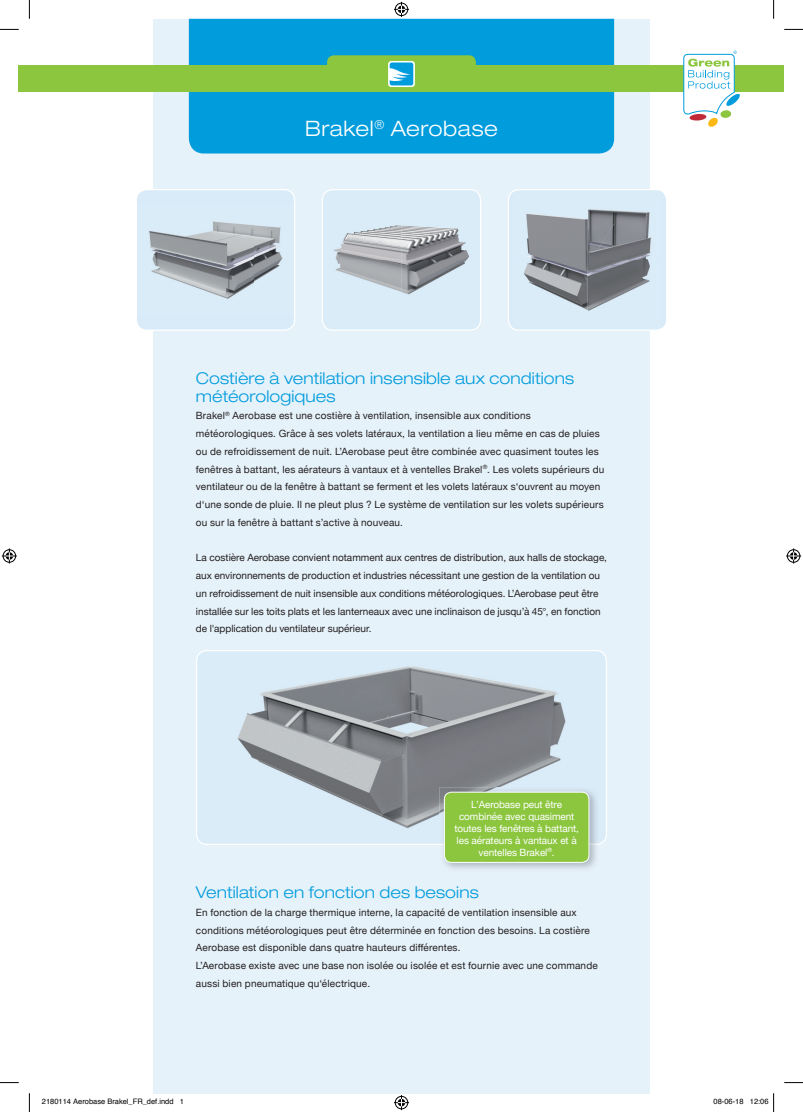
<style>
.page{position:relative;width:803px;height:1112px;background:#fff}
.page>*{position:absolute;margin:0;border:0;box-sizing:border-box;transform-origin:0 0}
.t1{font:300 expanded 21.25px "Helvetica Neue";letter-spacing:.025em;color:#fff}
.t2{font:300 expanded 16.25px/17.8px "Helvetica Neue";letter-spacing:.005em;color:#019cdc}
.t3{font:10px/17.8px "Helvetica Neue";letter-spacing:.015em;color:#231f20}
.t4{font:10px/12px "Helvetica Neue";letter-spacing:-.01em;color:#fff;text-align:center}
.t5{font:7.5px "Helvetica";color:#000}
</style>
<div class="page">
<div style="left:153px;top:19px;width:496px;height:1073px;background:#e6f2fa"></div>
<div style="left:189px;top:19px;width:425px;height:134px;background:#019cdc"></div>
<div style="left:19px;top:66px;width:765px;height:26px;background:#8bc63e"></div>
<svg style="left:683px;top:51px;width:57px;height:76px"></svg>
<div style="left:388px;top:61px;width:27px;height:26px;background:#fff;border-radius:3px"></div>
<svg style="left:327px;top:55px;width:149px;height:31px"></svg>
<svg style="left:196px;top:650px;width:411px;height:194px;fill:#d9ebf7"></svg>
<img style="left:439px;top:787px;width:160px;height:82px">
<img style="left:439px;top:843px;width:160px;height:1px">
<div style="left:444px;top:792px;width:145px;height:70px;background:#8bc63e;border-radius:7px"></div>
<div style="left:444px;top:791px;width:145px;height:71px;border:1px solid #fff;border-radius:7px"></div>
<img style="left:324px;top:191px;width:155px;height:138px">
<div style="left:322px;top:189px;width:159px;height:142px;border:1px solid #fff;border-radius:11px"></div>
<div style="left:508px;top:189px;width:159px;height:141px;background:#d9ebf8;border-radius:11px"></div>
<img style="left:512px;top:191px;width:150px;height:138px">
<div style="left:508px;top:189px;width:159px;height:142px;border:1px solid #fff;border-radius:11px"></div>
<div style="left:136px;top:189px;width:159px;height:141px;background:#d9ebf8;border-radius:11px"></div>
<img style="left:149px;top:221px;width:134px;height:78px">
<div style="left:136px;top:189px;width:159px;height:142px;border:1px solid #fff;border-radius:11px"></div>
<svg style="left:0;top:29px;width:19px;height:1px"></svg>
<svg style="left:784px;top:29px;width:19px;height:1px"></svg>
<svg style="left:0;top:1082px;width:19px;height:1px"></svg>
<svg style="left:784px;top:1082px;width:19px;height:1px"></svg>
<svg style="left:29px;top:0;width:1px;height:19px"></svg>
<svg style="left:29px;top:1093px;width:1px;height:18px"></svg>
<svg style="left:773px;top:0;width:1px;height:19px"></svg>
<svg style="left:394px;top:2px;width:15px;height:15px"></svg>
<svg style="left:394px;top:1095px;width:15px;height:14px"></svg>
<svg style="left:2px;top:548px;width:15px;height:15px"></svg>
<svg style="left:786px;top:548px;width:15px;height:15px"></svg>
<svg style="left:773px;top:1093px;width:1px;height:18px"></svg>
<h1 class="t1" style="left:305px;top:115px;width:194px">Brakel<sup>®</sup> Aerobase</h1>
<h2 class="t2" style="left:196px;top:369px;width:380px">Costière à ventilation insensible aux conditions météorologiques</h2>
<p class="t3" style="left:196px;top:407px;width:410px">Brakel<sup>®</sup> Aerobase est une costière à ventilation, insensible aux conditions météorologiques. Grâce à ses volets latéraux, la ventilation a lieu même en cas de pluies ou de refroidissement de nuit. L’Aerobase peut être combinée avec quasiment toutes les fenêtres à battant, les aérateurs à vantaux et à ventelles Brakel<sup>®</sup>. Les volets supérieurs du ventilateur ou de la fenêtre à battant se ferment et les volets latéraux s‘ouvrent au moyen d‘une sonde de pluie. Il ne pleut plus ? Le système de ventilation sur les volets supérieurs ou sur la fenêtre à battant s’active à nouveau.</p>
<p class="t3" style="left:196px;top:549px;width:413px">La costière Aerobase convient notamment aux centres de distribution, aux halls de stockage, aux environnements de production et industries nécessitant une gestion de la ventilation ou un refroidissement de nuit insensible aux conditions météorologiques. L’Aerobase peut être installée sur les toits plats et les lanterneaux avec une inclinaison de jusqu’à 45°, en fonction de l'application du ventilateur supérieur.</p>
<p class="t4" style="left:454px;top:798px;width:126px">L’Aerobase peut être combinée avec quasiment toutes les fenêtres à battant, les aérateurs à vantaux et à ventelles Brakel<sup>®</sup>.</p>
<h2 class="t2" style="left:196px;top:883px;width:284px">Ventilation en fonction des besoins</h2>
<p class="t3" style="left:196px;top:903px;width:403px">En fonction de la charge thermique interne, la capacité de ventilation insensible aux conditions météorologiques peut être déterminée en fonction des besoins. La costière Aerobase est disponible dans quatre hauteurs différentes.<br>L’Aerobase existe avec une base non isolée ou isolée et est fournie avec une commande aussi bien pneumatique qu‘électrique.</p>
<p class="t5" style="left:42px;top:1095px;width:144px">2180114 Aerobase Brakel_FR_def.indd 1</p>
<p class="t5" style="left:713px;top:1095px;width:57px">08-06-18 12:06</p>
</div>
